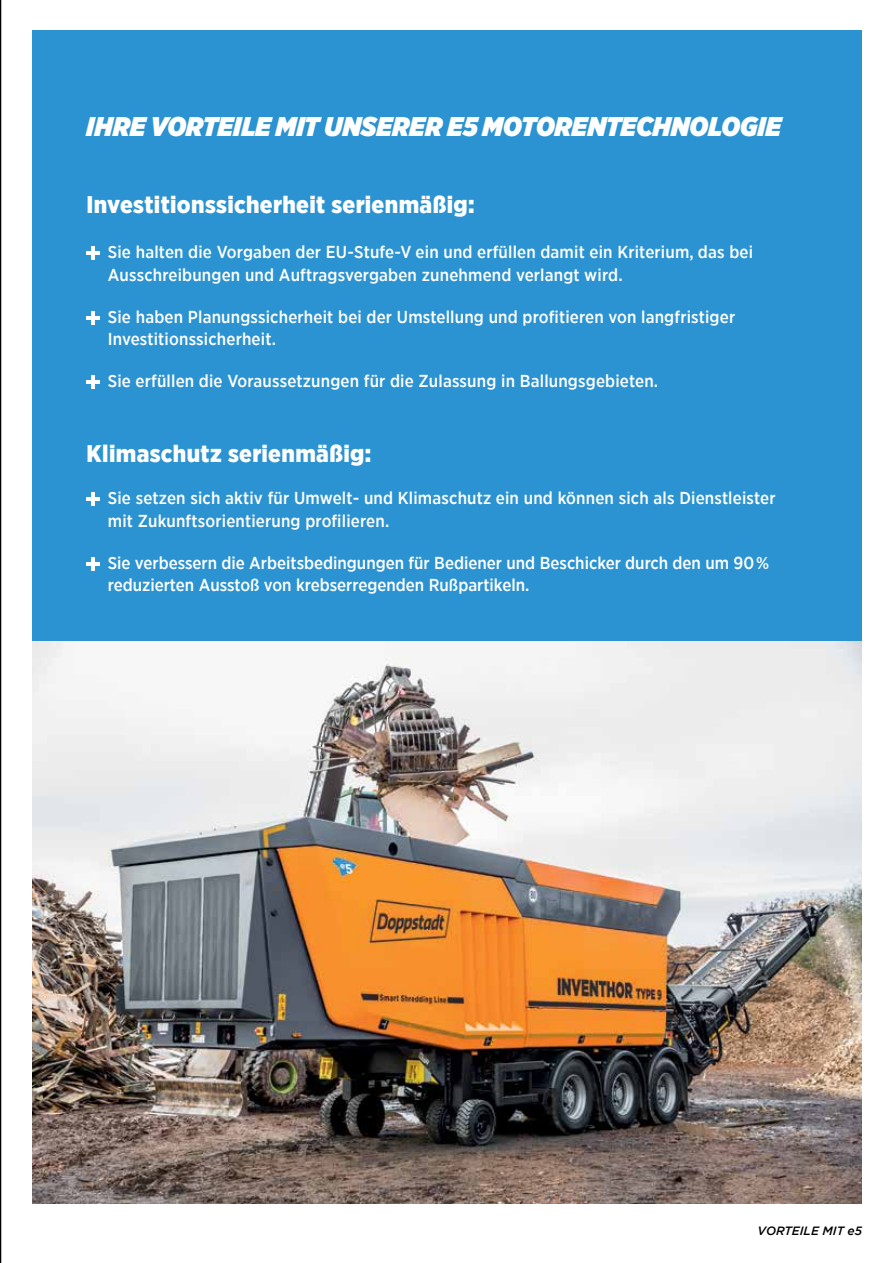
<style>
.page{position:relative;width:893px;height:1263px;background:#fff}
.page>*{position:absolute;margin:0;border:0;box-sizing:border-box;transform-origin:0 0}
.t1{font:italic 900 27px "Gotham Narrow";color:#fff}
.t2{font:900 24px "Gotham Narrow";letter-spacing:.015em;color:#fff}
.t3{font:500 17.25px/22.5px "Gotham Narrow";letter-spacing:.01em;color:#fff}
.t4{font:italic 500 12px "Gotham";color:#000}
</style>
<div class="page">
<img style="left:32px;top:640px;width:830px;height:563px">
<div style="left:32px;top:30px;width:830px;height:610px;background:#2b93d1"></div>
<hr style="left:87px;top:251px;width:13px;height:4px;background:#fff">
<hr style="left:92px;top:246px;width:3px;height:14px;background:#fff">
<svg style="left:87px;top:311px;width:13px;height:13px"></svg>
<hr style="left:87px;top:380px;width:13px;height:4px;background:#fff">
<hr style="left:92px;top:375px;width:3px;height:14px;background:#fff">
<hr style="left:87px;top:497px;width:13px;height:4px;background:#fff">
<hr style="left:92px;top:492px;width:3px;height:14px;background:#fff">
<svg style="left:87px;top:557px;width:13px;height:13px"></svg>
<hr style="left:0;top:0;width:1px;height:1263px;background:#000">
<h1 class="t1" style="left:87px;top:109px;width:696px">IHRE VORTEILE MIT UNSERER E5 MOTORENTECHNOLOGIE</h1>
<h2 class="t2" style="left:87px;top:189px;width:390px">Investitionssicherheit serienmäßig:</h2>
<p class="t3" style="left:108px;top:241px;width:647px">Sie halten die Vorgaben der EU-Stufe-V ein und erfüllen damit ein Kriterium, das bei<br>Ausschreibungen und Auftragsvergaben zunehmend verlangt wird.</p>
<p class="t3" style="left:108px;top:305px;width:629px">Sie haben Planungssicherheit bei der Umstellung und profitieren von langfristiger<br>Investitionssicherheit.</p>
<p class="t3" style="left:108px;top:370px;width:552px">Sie erfüllen die Voraussetzungen für die Zulassung in Ballungsgebieten.</p>
<h2 class="t2" style="left:87px;top:438px;width:286px">Klimaschutz serienmäßig:</h2>
<p class="t3" style="left:108px;top:487px;width:669px">Sie setzen sich aktiv für Umwelt- und Klimaschutz ein und können sich als Dienstleister mit Zukunftsorientierung profilieren.</p>
<p class="t3" style="left:108px;top:551px;width:663px">Sie verbessern die Arbeitsbedingungen für Bediener und Beschicker durch den um 90 % reduzierten Ausstoß von krebserregenden Rußpartikeln.</p>
<p class="t4" style="left:758px;top:1223px;width:106px">VORTEILE MIT e5</p>
</div>
